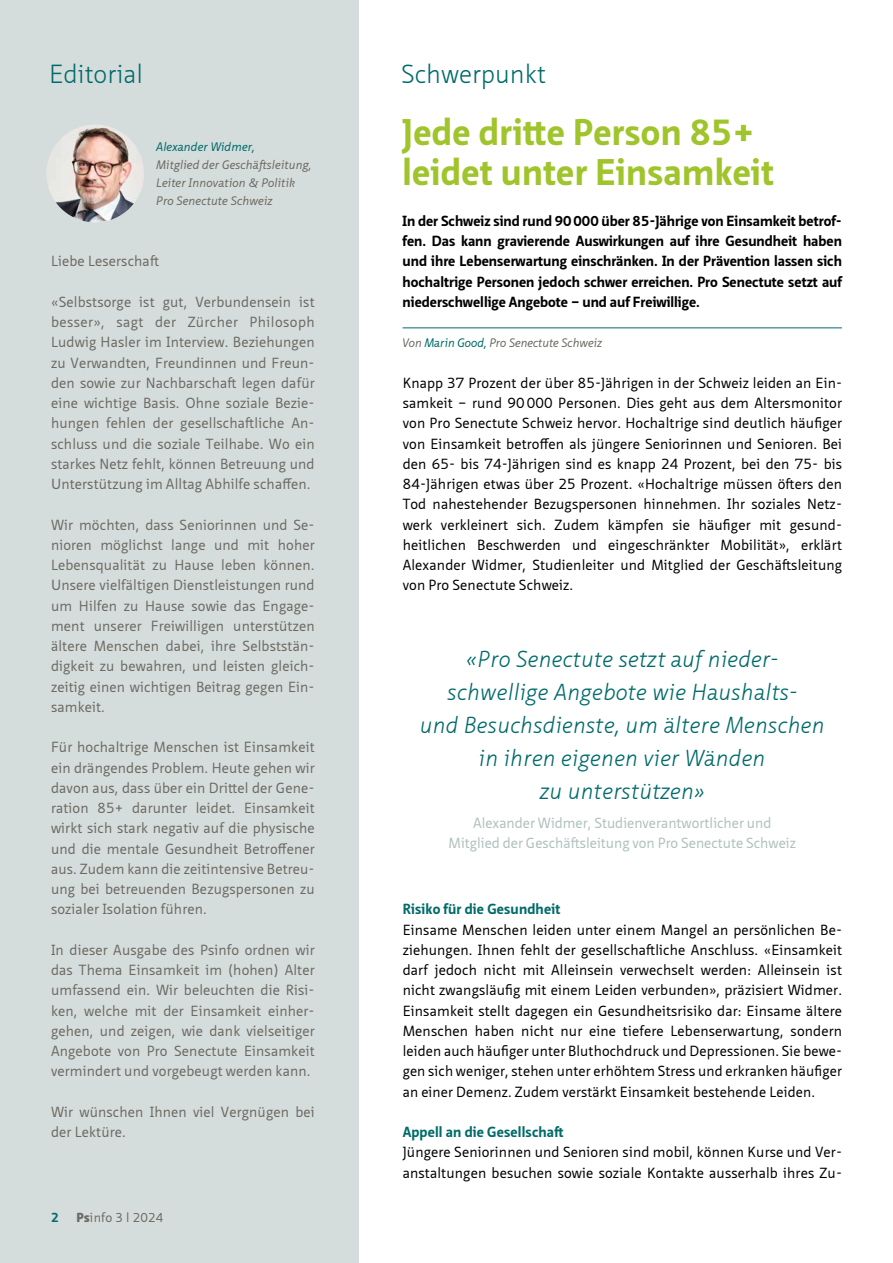
<style>
.page{position:relative;width:893px;height:1263px;background:#fff}
.page>*{position:absolute;margin:0;border:0;box-sizing:border-box;transform-origin:0 0}
.t1{font:700 36px/40.5px "Neue Sans Pro";letter-spacing:.01em;color:#a0c42b}
.t2{font:300 25.5px "Neue Sans Pro";color:#006b6a}
.t3{font:italic 300 22.5px/33px "Neue Sans Pro";letter-spacing:.01em;color:#006b6a;text-align:center}
.t4{font:14.25px/20.2px "Neue Sans Pro";letter-spacing:.01em;color:#6c6a63}
.t5{font:14.25px/20.2px "Neue Sans Pro";letter-spacing:.01em;color:#000}
.t6{font:700 14.25px/20.2px "Neue Sans Pro";color:#000;text-align:justify}
.t7{font:14.25px/20.2px "Neue Sans Pro";color:#aec1be;text-align:center}
.t8{font:700 14.25px "Neue Sans Pro";letter-spacing:.01em;color:#006b6a}
.t9{font:12.75px "Neue Sans Pro";color:#6c6a63}
.t10{font:700 12.75px "Neue Sans Pro";color:#006b6a}
.t11{font:italic 12px/18px "Neue Sans Pro";letter-spacing:.01em;color:#6c6a63}
.t12{font:italic 12px "Neue Sans Pro";letter-spacing:.01em;color:#006b6a}
.s1{font-weight:900}
.s2{font-size:12.45px}
.s3{font-size:35.25px}
.s4{font-size:13.95px}
.s5{color:#006b6a}
</style>
<div class="page">
<div style="left:0;top:0;width:359px;height:1263px;background:#d5dddc"></div>
<hr style="left:403px;top:327px;width:439px;height:1px;background:#006b6a">
<img style="left:46px;top:125px;width:98px;height:97px;border-radius:49px">
<h2 class="t2" style="left:49px;top:58px;width:96px">Editorial</h2>
<h2 class="t2" style="left:401px;top:58px;width:146px">Schwerpunkt</h2>
<p class="t12" style="left:156px;top:139px;width:100px">Alexander Widmer,</p>
<p class="t11" style="left:156px;top:156px;width:157px">Mitglied der Geschäftsleitung,<br>Leiter Innovation &amp; Politik<br>Pro Senectute Schweiz</p>
<p class="t4" style="left:51px;top:251px;width:110px">Liebe Leserschaft</p>
<p class="t4" style="left:51px;top:291px;width:265px;text-align:justify">«Selbstsorge ist gut, Verbundensein ist besser», sagt der Zürcher Philosoph Ludwig Hasler im Interview. Beziehungen zu Verwandten, Freundinnen und Freun&shy;den sowie zur Nachbarschaft legen dafür eine wichtige Basis. Ohne soziale Bezie&shy;hungen fehlen der gesellschaftliche An&shy;schluss und die soziale Teilhabe. Wo ein starkes Netz fehlt, können Betreuung und Unterstützung im Alltag Abhilfe schaffen.</p>
<p class="t4" style="left:51px;top:514px;width:265px">Wir möchten, dass Seniorinnen und Se&shy;nioren möglichst lange und mit hoher Lebensqualität zu Hause leben können.<br>Unsere vielfältigen Dienstleistungen rund um Hilfen zu Hause sowie das Engage&shy;ment unserer Freiwilligen unterstützen ältere Menschen dabei, ihre Selbststän&shy;digkeit zu bewahren, und leisten gleich&shy;zeitig einen wichtigen Beitrag gegen Ein&shy;samkeit.</p>
<p class="t4" style="left:51px;top:737px;width:265px;text-align:justify">Für hochaltrige Menschen ist Einsamkeit ein drängendes Problem. Heute gehen wir davon aus, dass über ein Drittel der Gene&shy;ration 85+ darunter leidet. Einsamkeit wirkt sich stark negativ auf die physische und die mentale Gesundheit Betroffener aus. Zudem kann die zeitintensive Betreu&shy;ung bei betreuenden Bezugspersonen zu sozialer Isolation führen.</p>
<p class="t4" style="left:51px;top:939px;width:265px">In dieser Ausgabe des Psinfo ordnen wir das Thema Einsamkeit im (hohen) Alter umfassend ein. Wir beleuchten die Risi&shy;ken, welche mit der Einsamkeit einher&shy;gehen, und zeigen, wie dank vielseitiger Angebote von Pro Senectute Einsamkeit vermindert und vorgebeugt werden kann.</p>
<p class="t4" style="left:51px;top:1101px;width:265px">Wir wünschen Ihnen viel Vergnügen bei der Lektüre.</p>
<p class="t10" style="left:51px;top:1209px;width:9px">2</p>
<p class="t9" style="left:77px;top:1209px;width:88px"><span class="s1">Ps</span>info <span class="s2">3</span> l <span class="s2">2024</span></p>
<h1 class="t1" style="left:403px;top:111px;width:373px">Jede dritte Person <span class="s3">85</span>+ leidet unter Einsamkeit</h1>
<p class="t6" style="left:403px;top:210px;width:441px">In der Schweiz sind rund <span class="s4">90000</span> über <span class="s4">85</span>-Jährige von Einsamkeit betrof&shy;fen. Das kann gravierende Auswirkungen auf ihre Gesundheit haben und ihre Lebenserwartung einschränken. In der Prävention lassen sich hochaltrige Personen jedoch schwer erreichen. Pro Senectute setzt auf niederschwellige Angebote – und auf Freiwillige.</p>
<p class="t11" style="left:403px;top:334px;width:201px">Von <span class="s5">Marin Good,</span> Pro Senectute Schweiz</p>
<p class="t5" style="left:403px;top:372px;width:441px;text-align:justify">Knapp 37 Prozent der über 85-Jährigen in der Schweiz leiden an Ein&shy;samkeit – rund 90000 Personen. Dies geht aus dem Altersmonitor von Pro Senectute Schweiz hervor. Hochaltrige sind deutlich häufiger von Einsamkeit betroffen als jüngere Seniorinnen und Senioren. Bei den 65- bis 74-Jährigen sind es knapp 24 Prozent, bei den 75- bis 84-Jährigen etwas über 25 Prozent. «Hochaltrige müssen öfters den Tod nahestehender Bezugspersonen hinnehmen. Ihr soziales Netz&shy;werk verkleinert sich. Zudem kämpfen sie häufiger mit gesund&shy;heitlichen Beschwerden und eingeschränkter Mobilität», erklärt Alexander Widmer, Studienleiter und Mitglied der Geschäftsleitung von Pro Senectute Schweiz.</p>
<h3 class="t3" style="left:420px;top:642px;width:406px">«Pro Senectute setzt auf nieder&shy;schwellige Angebote wie Haushalts-<br>und Besuchsdienste, um ältere Menschen in ihren eigenen vier Wänden<br>zu unterstützen»</h3>
<p class="t7" style="left:449px;top:813px;width:349px">Alexander Widmer, Studienverantwortlicher und<br>Mitglied der Geschäftsleitung von Pro Senectute Schweiz</p>
<p class="t8" style="left:403px;top:900px;width:159px">Risiko für die Gesundheit</p>
<p class="t5" style="left:403px;top:919px;width:441px">Einsame Menschen leiden unter einem Mangel an persönlichen Be&shy;ziehungen. Ihnen fehlt der gesellschaftliche Anschluss. «Einsamkeit darf jedoch nicht mit Alleinsein verwechselt werden: Alleinsein ist nicht zwangsläufig mit einem Leiden verbunden», präzisiert Widmer.<br>Einsamkeit stellt dagegen ein Gesundheitsrisiko dar: Einsame ältere Menschen haben nicht nur eine tiefere Lebenserwartung, sondern leiden auch häufiger unter Bluthochdruck und Depressionen. Sie bewe&shy;gen sich weniger, stehen unter erhöhtem Stress und erkranken häufiger an einer Demenz. Zudem verstärkt Einsamkeit bestehende Leiden.</p>
<p class="t8" style="left:403px;top:1123px;width:162px">Appell an die Gesellschaft</p>
<p class="t5" style="left:403px;top:1142px;width:441px">Jüngere Seniorinnen und Senioren sind mobil, können Kurse und Ver&shy;anstaltungen besuchen sowie soziale Kontakte ausserhalb ihres Zu-</p>
</div>
